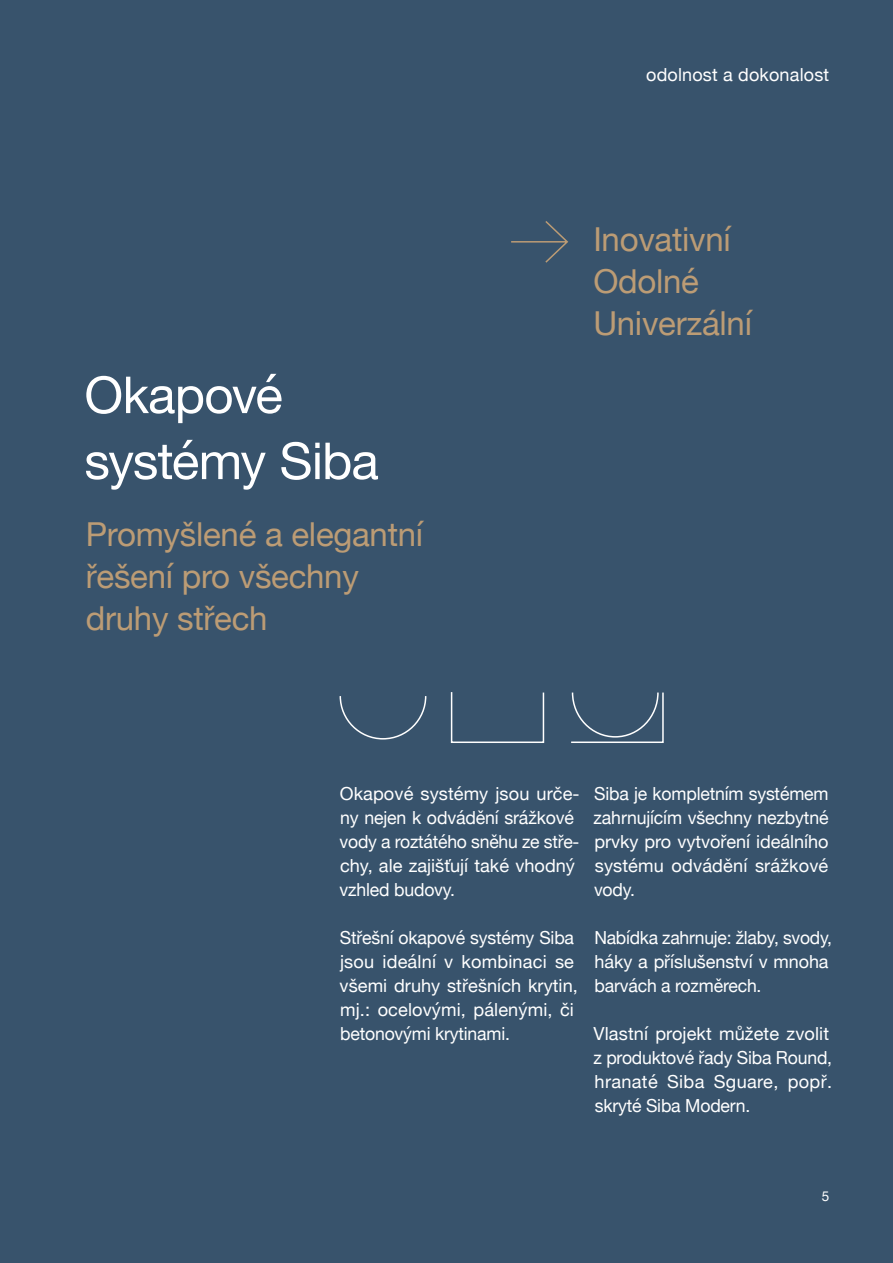
<style>
.page{position:relative;width:893px;height:1263px;background:#38536c}
.page>*{position:absolute;margin:0;border:0;box-sizing:border-box;transform-origin:0 0}
.t1{font:51px/66px "Helvetica Neue";letter-spacing:-.02em;color:#fff}
.t2{font:33px/42px "Helvetica Neue";letter-spacing:-.01em;color:#bc9c75}
.t3{font:18px/24px "Helvetica Neue";color:#fff}
.t4{font:13.5px "Helvetica Neue";color:#fff}
</style>
<div class="page">
<svg style="left:511px;top:221px;width:57px;height:42px"></svg>
<svg style="left:339px;top:692px;width:325px;height:51px"></svg>
<h1 class="t1" style="left:84px;top:365px;width:296px">Okapové systémy Siba</h1>
<h2 class="t2" style="left:86px;top:515px;width:339px">Promyšlené a elegantní řešení pro všechny druhy střech</h2>
<p class="t3" style="left:646px;top:64px;width:184px">odolnost a dokonalost</p>
<h2 class="t2" style="left:593px;top:220px;width:160px">Inovativní<br>Odolné<br>Univerzální</h2>
<p class="t3" style="left:340px;top:783px;width:241px">Okapové systémy jsou urče&shy;ny nejen k odvádění srážkové vody a roztátého sněhu ze stře&shy;chy, ale zajišťují také vhodný vzhled budovy.</p>
<p class="t3" style="left:340px;top:927px;width:240px">Střešní okapové systémy Siba jsou ideální v kombinaci se všemi druhy střešních krytin, mj.: ocelovými, pálenými, či betonovými krytinami.</p>
<p class="t3" style="left:594px;top:783px;width:236px;text-align:justify">Siba je kompletním systémem zahrnujícím všechny nezbytné prvky pro vytvoření ideálního systému odvádění srážkové vody.</p>
<p class="t3" style="left:594px;top:927px;width:239px">Nabídka zahrnuje: žlaby, svody, háky a příslušenství v mnoha barvách a rozměrech.</p>
<p class="t3" style="left:594px;top:1023px;width:240px">Vlastní projekt můžete zvolit z produktové řady Siba Round, hranaté Siba Sguare, popř. skryté Siba Modern.</p>
<p class="t4" style="left:822px;top:1186px;width:9px">5</p>
</div>
